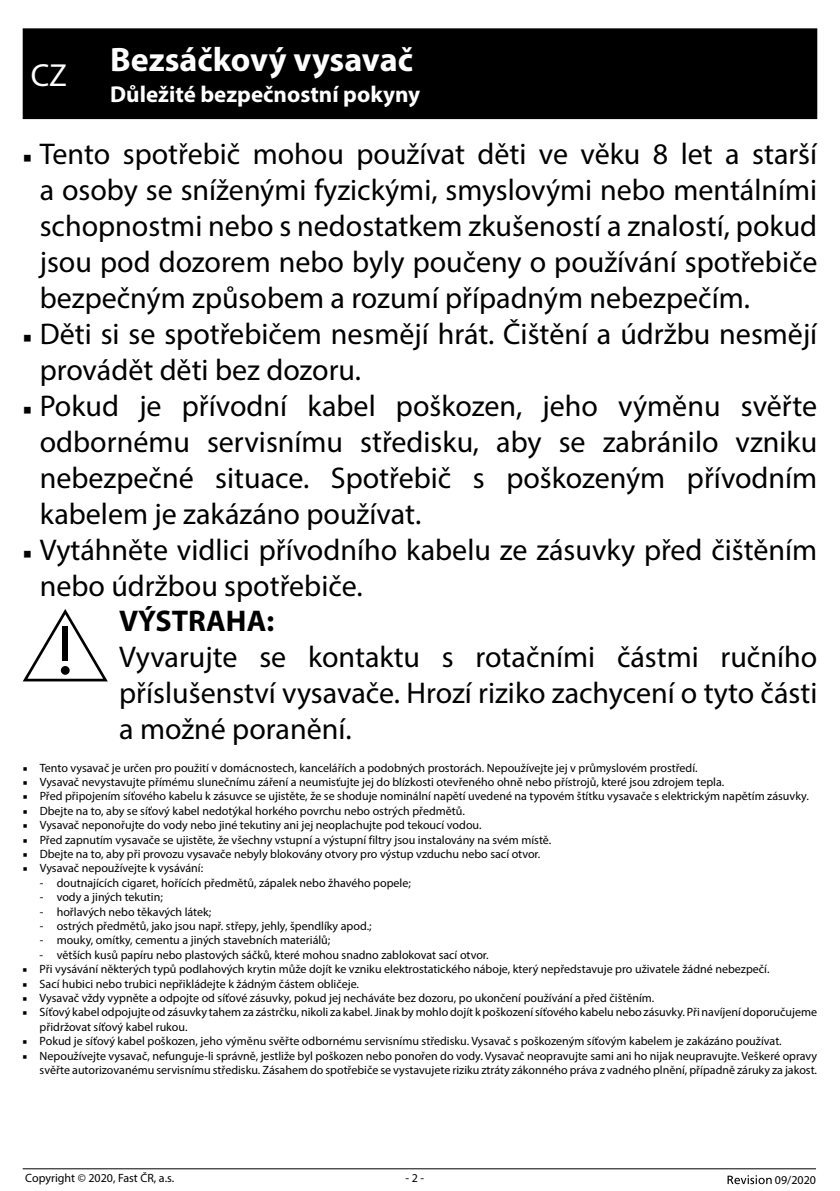
<style>
.page{position:relative;width:840px;height:1191px;background:#fff}
.page>*{position:absolute;margin:0;border:0;box-sizing:border-box;transform-origin:0 0}
.t1{font:700 34px "Myriad Pro";color:#fff}
.t2{font:32px "Myriad Pro";color:#fff}
.t3{font:30px/36px "Myriad Pro";color:#000;text-align:justify}
.t4{font:700 30px "Myriad Pro";color:#000}
.t5{font:700 23px "Myriad Pro";color:#fff}
.t6{font:12px/14.4px "Myriad Pro";color:#000}
.s1{font-family:"Minion Pro";font-size:23px}
.s2{font-family:"Minion Pro"}
</style>
<div class="page">
<svg style="left:727px;top:1175px;width:44px;height:9px"></svg>
<hr style="left:23px;top:1168px;width:792px;height:1px;background:#000">
<div style="left:23px;top:28px;width:793px;height:91px;background:#000"></div>
<svg style="left:23px;top:609px;width:85px;height:72px"></svg>
<div style="left:62px;top:626px;width:6px;height:35px;background:#000"></div>
<div style="left:61px;top:666px;width:9px;height:9px;background:#000;border-radius:50%"></div>
<h1 class="t1" style="left:110px;top:37px;width:304px">Bezsáčkový vysavač</h1>
<h3 class="t5" style="left:110px;top:79px;width:311px">Důležité bezpečnostní pokyny</h3>
<p class="t3" style="left:40px;top:135px;width:778px;text-indent:-17px"><span class="s1">■</span> Tento spotřebič mohou používat děti ve věku 8 let a starší a osoby se sníženými fyzickými, smyslovými nebo mentálními schopnostmi nebo s nedostatkem zkušeností a znalostí, pokud jsou pod dozorem nebo byly poučeny o používání spotřebiče bezpečným způsobem a rozumí případným nebezpečím.</p>
<h3 class="t3" style="left:40px;top:315px;width:778px;text-indent:-17px"><span class="s1">■</span> Děti si se spotřebičem nesmějí hrát. Čištění a údržbu nesmějí provádět děti bez dozoru.</h3>
<h3 class="t3" style="left:40px;top:387px;width:778px;text-indent:-17px"><span class="s1">■</span> Pokud je přívodní kabel poškozen, jeho výměnu svěřte odbornému servisnímu středisku, aby se zabránilo vzniku nebezpečné situace. Spotřebič s poškozeným přívodním kabelem je zakázáno používat.</h3>
<h3 class="t3" style="left:40px;top:531px;width:778px;text-indent:-17px"><span class="s1">■</span> Vytáhněte vidlici přívodního kabelu ze zásuvky před čištěním nebo údržbou spotřebiče.</h3>
<h3 class="t4" style="left:119px;top:602px;width:156px">VÝSTRAHA:</h3>
<h3 class="t3" style="left:119px;top:639px;width:699px">Vyvarujte se kontaktu s rotačními částmi ručního příslušenství vysavače. Hrozí riziko zachycení o tyto části a možné poranění.</h3>
<p class="t6" style="left:23px;top:760px;width:676px"><span class="s2">■</span> Tento vysavač je určen pro použití v domácnostech, kancelářích a podobných prostorách. Nepoužívejte jej v průmyslovém prostředí.</p>
<p class="t6" style="left:23px;top:774px;width:702px"><span class="s2">■</span> Vysavač nevystavujte přímému slunečnímu záření a neumisťujte jej do blízkosti otevřeného ohně nebo přístrojů, které jsou zdrojem tepla.</p>
<p class="t6" style="left:23px;top:789px;width:787px"><span class="s2">■</span> Před připojením síťového kabelu k zásuvce se ujistěte, že se shoduje nominální napětí uvedené na typovém štítku vysavače s elektrickým napětím zásuvky.</p>
<p class="t6" style="left:23px;top:803px;width:443px"><span class="s2">■</span> Dbejte na to, aby se síťový kabel nedotýkal horkého povrchu nebo ostrých předmětů.</p>
<p class="t6" style="left:23px;top:818px;width:460px"><span class="s2">■</span> Vysavač neponořujte do vody nebo jiné tekutiny ani jej neoplachujte pod tekoucí vodou.</p>
<p class="t6" style="left:23px;top:832px;width:530px"><span class="s2">■</span> Před zapnutím vysavače se ujistěte, že všechny vstupní a výstupní filtry jsou instalovány na svém místě.</p>
<p class="t6" style="left:23px;top:846px;width:519px"><span class="s2">■</span> Dbejte na to, aby při provozu vysavače nebyly blokovány otvory pro výstup vzduchu nebo sací otvor.</p>
<p class="t6" style="left:23px;top:861px;width:182px"><span class="s2">■</span> Vysavač nepoužívejte k vysávání:</p>
<p class="t6" style="left:40px;top:875px;width:372px">- doutnajících cigaret, hořících předmětů, zápalek nebo žhavého popele;</p>
<p class="t6" style="left:40px;top:889px;width:124px">- vody a jiných tekutin;</p>
<p class="t6" style="left:40px;top:904px;width:173px">- hořlavých nebo těkavých látek;</p>
<p class="t6" style="left:40px;top:918px;width:333px">- ostrých předmětů, jako jsou např. střepy, jehly, špendlíky apod.;</p>
<p class="t6" style="left:40px;top:933px;width:292px">- mouky, omítky, cementu a jiných stavebních materiálů;</p>
<p class="t6" style="left:40px;top:947px;width:450px">- větších kusů papíru nebo plastových sáčků, které mohou snadno zablokovat sací otvor.</p>
<p class="t6" style="left:23px;top:962px;width:748px"><span class="s2">■</span> Při vysávání některých typů podlahových krytin může dojít ke vzniku elektrostatického náboje, který nepředstavuje pro uživatele žádné nebezpečí.</p>
<p class="t6" style="left:23px;top:976px;width:338px"><span class="s2">■</span> Sací hubici nebo trubici nepřikládejte k žádným částem obličeje.</p>
<p class="t6" style="left:23px;top:990px;width:633px"><span class="s2">■</span> Vysavač vždy vypněte a odpojte od síťové zásuvky, pokud jej necháváte bez dozoru, po ukončení používání a před čištěním.</p>
<p class="t6" style="left:40px;top:1005px;width:778px;text-indent:-17px"><span class="s2">■</span> Síťový kabel odpojujte od zásuvky tahem za zástrčku, nikoli za kabel. Jinak by mohlo dojít k poškození síťového kabelu nebo zásuvky. Při navíjení doporučujeme přidržovat síťový kabel rukou.</p>
<p class="t6" style="left:23px;top:1034px;width:760px"><span class="s2">■</span> Pokud je síťový kabel poškozen, jeho výměnu svěřte odbornému servisnímu středisku. Vysavač s poškozeným síťovým kabelem je zakázáno používat.</p>
<p class="t6" style="left:23px;top:1048px;width:795px;text-align:right"><span class="s2">■</span> Nepoužívejte vysavač, nefunguje-li správně, jestliže byl poškozen nebo ponořen do vody. Vysavač neopravujte sami ani ho nijak neupravujte. Veškeré opravy svěřte autorizovanému servisnímu středisku. Zásahem do spotřebiče se vystavujete riziku ztráty zákonného práva z vadného plnění, případně záruky za jakost.</p>
<h2 class="t2" style="left:31px;top:55px;width:38px">CZ</h2>
<p class="t6" style="left:25px;top:1170px;width:150px">Copyright © 2020, Fast ČR, a.s.</p>
<p class="t6" style="left:405px;top:1170px;width:20px">- 2 -</p>
<p class="t6" style="left:774px;top:1172px;width:43px">09/2020</p>
</div>
